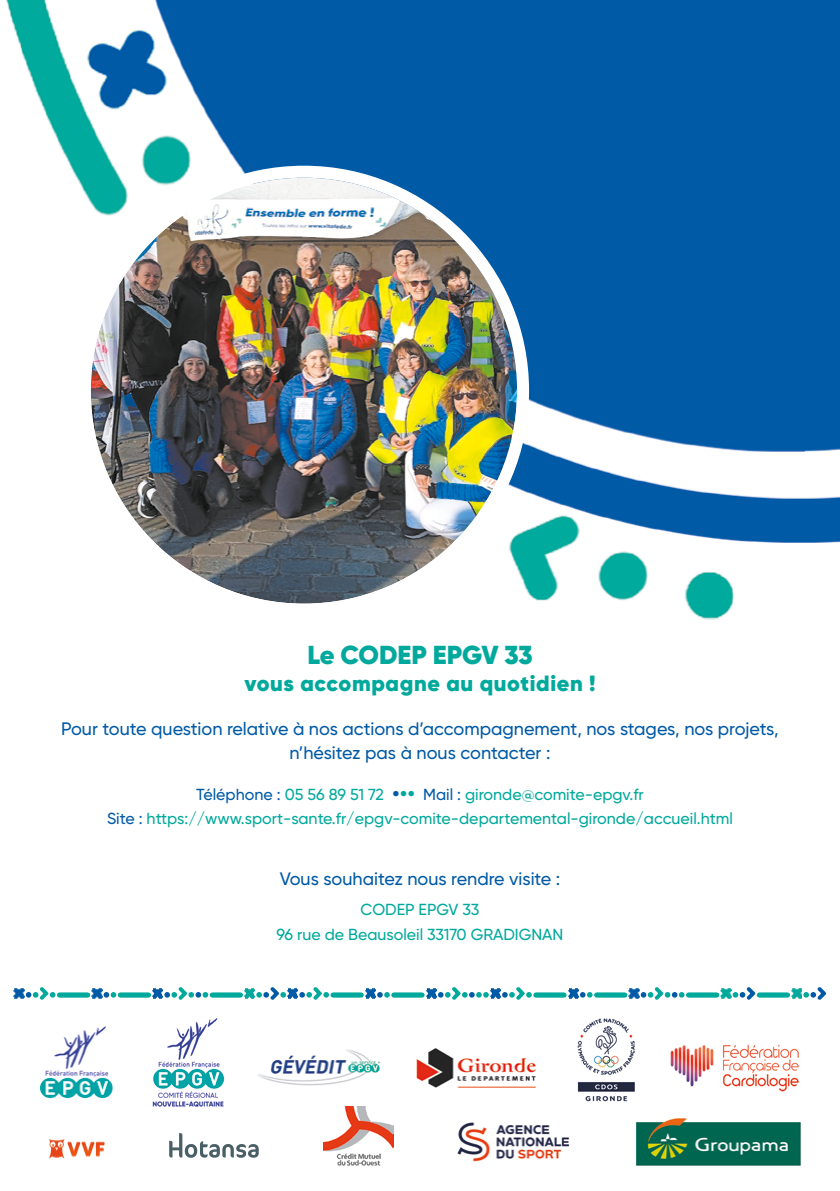
<style>
.page{position:relative;width:840px;height:1191px;background:#fff}
.page>*{position:absolute;margin:0;border:0;box-sizing:border-box;transform-origin:0 0}
.t1{font:900 26px "Gilroy";color:#00a99c}
.t2{font:900 22px "Gilroy";letter-spacing:.03em;color:#00a99c}
.t3{font:500 18px/24px "Gilroy";color:#005aa6;text-align:center}
.t4{font:500 16px/24.8px "Gilroy";color:#00a99c;text-align:center}
.s1{color:#005aa6}
.s2{font-size:24px;color:#005aa6}
.s3{font-size:24px}
</style>
<div class="page">
<img style="left:6px;top:0;width:833px;height:1149px">
<img style="left:91px;top:178px;width:425px;height:425px;border-radius:213px">
<div style="left:79px;top:166px;width:449px;height:449px;border:12px solid #fff;border-radius:50%"></div>
<img style="left:149px;top:1015px;width:77px;height:93px">
<img style="left:37px;top:1023px;width:77px;height:77px">
<img style="left:255px;top:1039px;width:128px;height:56px">
<img style="left:408px;top:1039px;width:135px;height:56px">
<img style="left:574px;top:1014px;width:63px;height:90px">
<img style="left:667px;top:1041px;width:134px;height:52px">
<img style="left:38px;top:1133px;width:74px;height:26px">
<img style="left:166px;top:1130px;width:95px;height:28px">
<img style="left:323px;top:1106px;width:70px;height:60px">
<img style="left:452px;top:1112px;width:121px;height:50px">
<img style="left:634px;top:1115px;width:167px;height:51px">
<svg style="left:14px;top:987px;width:41px;height:12px"></svg>
<div style="left:59px;top:992px;width:29px;height:5px;background:#00a99c"></div>
<svg style="left:92px;top:987px;width:24px;height:12px"></svg>
<div style="left:120px;top:992px;width:28px;height:5px;background:#00a99c"></div>
<svg style="left:152px;top:987px;width:56px;height:12px"></svg>
<div style="left:212px;top:992px;width:28px;height:5px;background:#00a99c"></div>
<svg style="left:244px;top:987px;width:85px;height:12px"></svg>
<div style="left:333px;top:992px;width:28px;height:5px;background:#00a99c"></div>
<svg style="left:365px;top:987px;width:24px;height:12px"></svg>
<div style="left:393px;top:992px;width:29px;height:5px;background:#00a99c"></div>
<svg style="left:426px;top:987px;width:105px;height:12px"></svg>
<div style="left:535px;top:992px;width:28px;height:5px;background:#00a99c"></div>
<svg style="left:567px;top:987px;width:25px;height:12px"></svg>
<div style="left:596px;top:992px;width:28px;height:5px;background:#00a99c"></div>
<svg style="left:628px;top:987px;width:56px;height:12px"></svg>
<div style="left:688px;top:992px;width:28px;height:5px;background:#00a99c"></div>
<svg style="left:720px;top:987px;width:35px;height:12px"></svg>
<div style="left:758px;top:992px;width:29px;height:5px;background:#00a99c"></div>
<svg style="left:791px;top:987px;width:34px;height:12px"></svg>
<div style="left:74px;top:0;width:63px;height:17px;background:#fff"></div>
<h1 class="t1" style="left:307px;top:638px;width:227px">Le CODEP EPGV 33</h1>
<h2 class="t2" style="left:244px;top:669px;width:352px">vous accompagne au quotidien !</h2>
<p class="t3" style="left:61px;top:717px;width:718px">Pour toute question relative à nos actions d’accompagnement, nos stages, nos projets, n’hésitez pas à nous contacter :</p>
<p class="t4" style="left:107px;top:781px;width:627px"><span class="s1">Téléphone :</span> 05 56 89 51 72 <span class="s2">•</span><span class="s3">••</span> <span class="s1">Mail :</span> gironde@comite-epgv.fr<br><span class="s1">Site :</span> https://www.sport-sante.fr/epgv-comite-departemental-gironde/accueil.html</p>
<p class="t3" style="left:279px;top:866px;width:282px">Vous souhaitez nous rendre visite :</p>
<p class="t4" style="left:276px;top:897px;width:288px">CODEP EPGV 33<br>96 rue de Beausoleil 33170 GRADIGNAN</p>
</div>
